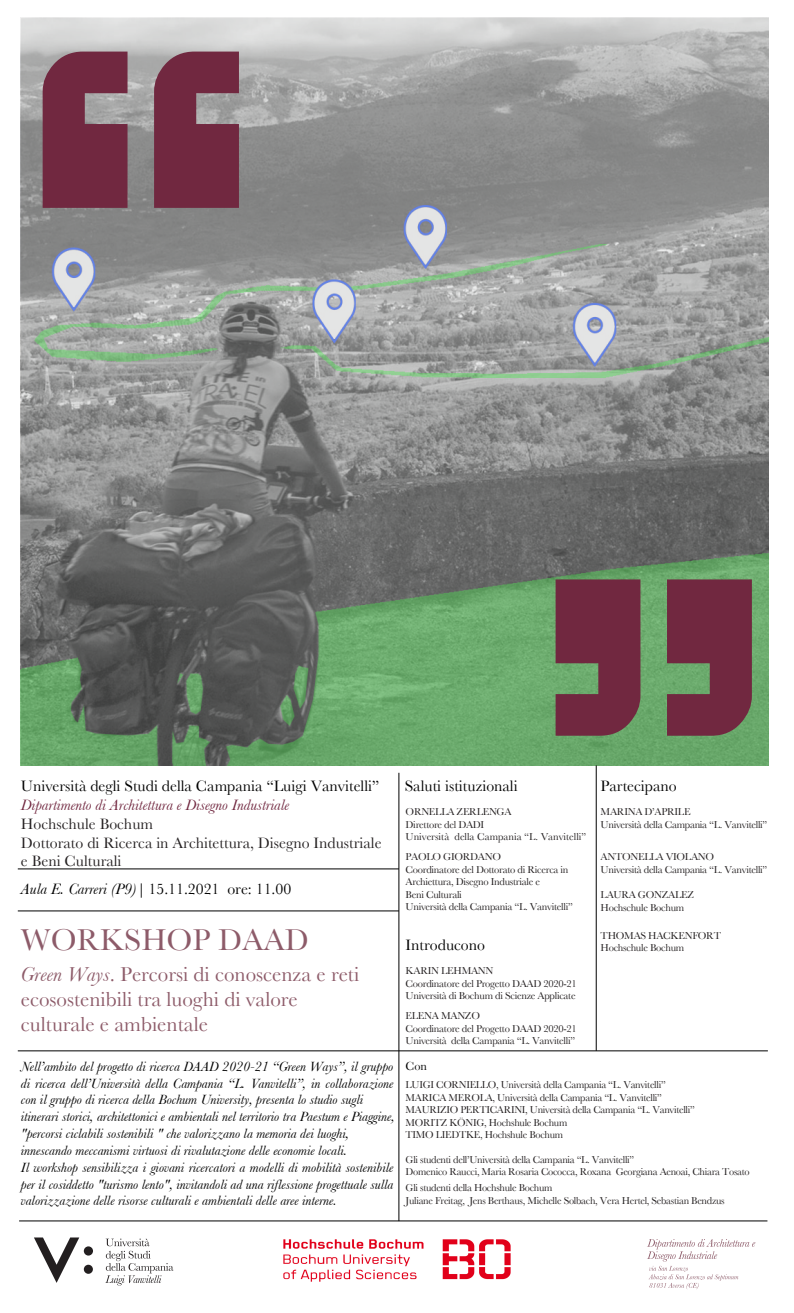
<style>
.page{position:relative;width:794px;height:1313px;background:#fff}
.page>*{position:absolute;margin:0;border:0;box-sizing:border-box;transform-origin:0 0}
.t1{font:31.5px "Baskerville";color:#8d5b69}
.t2{font:21px/25.2px "Baskerville";color:#8d5b69}
.t3{font:15.75px "Baskerville";color:#000}
.t4{font:15.75px/18.9px "Baskerville";color:#231f20}
.t5{font:italic 15.75px "Baskerville";color:#712840}
.t6{font:15.75px "Baskerville";color:#000001}
.t7{font:italic 14px/16.8px "Baskerville";color:#000}
.t8{font:12.25px "Baskerville";color:#000}
.t9{font:10.5px/12.6px "Baskerville";letter-spacing:-.025em;color:#231f20}
.t10{font:10.5px/12.6px "Baskerville";color:#231f20}
.s1{font-style:italic}
</style>
<div class="page">
<img style="left:21px;top:18px;width:747px;height:747px">
<hr style="left:19px;top:1220px;width:748px;height:1px;background:#000">
<hr style="left:399px;top:772px;width:1px;height:449px;background:#000">
<hr style="left:18px;top:910px;width:381px;height:1px;background:#000">
<svg style="left:43px;top:52px;width:196px;height:156px;background:#7c4457"></svg>
<svg style="left:555px;top:579px;width:197px;height:156px;background:#6f484b"></svg>
<hr style="left:18px;top:868px;width:381px;height:1px;background:#000">
<hr style="left:18px;top:1050px;width:381px;height:1px;background:#000">
<div style="left:84px;top:1246px;width:9px;height:9px;background:#231f20;border-radius:50%"></div>
<svg style="left:34px;top:1237px;width:45px;height:45px"></svg>
<div style="left:84px;top:1264px;width:9px;height:9px;background:#231f20;border-radius:50%"></div>
<svg style="left:105px;top:1238px;width:68px;height:47px"></svg>
<svg style="left:647px;top:1239px;width:108px;height:50px"></svg>
<img style="left:284px;top:1239px;width:226px;height:42px">
<hr style="left:399px;top:1050px;width:369px;height:1px;background:#000">
<hr style="left:596px;top:765px;width:1px;height:285px;background:#000">
<h3 class="t3" style="left:21px;top:776px;width:360px">Università degli Studi della Campania “Luigi Vanvitelli”</h3>
<h3 class="t5" style="left:21px;top:795px;width:270px">Dipartimento di Architettura e Disegno Industriale</h3>
<h3 class="t4" style="left:21px;top:814px;width:362px">Hochschule Bochum<br>Dottorato di Ricerca in Architettura, Disegno Industriale e Beni Culturali</h3>
<h3 class="t3" style="left:21px;top:879px;width:272px"><span class="s1">Aula E. Carreri (P9)|</span> 15.11.2021 ore: 11.00</h3>
<h1 class="t1" style="left:21px;top:921px;width:289px">WORKSHOP DAAD</h1>
<h2 class="t2" style="left:21px;top:960px;width:340px"><span class="s1">Green Ways</span>. Percorsi di conoscenza e reti ecosostenibili tra luoghi di valore culturale e ambientale</h2>
<p class="t7" style="left:21px;top:1057px;width:375px">Nell’ambito del progetto di ricerca DAAD 2020-21 “Green Ways”, il gruppo di ricerca dell’Università della Campania “L. Vanvitelli”, in collaborazione con il gruppo di ricerca della Bochum University, presenta lo studio sugli itinerari storici, architettonici e ambientali nel territorio tra Paestum e Piaggine, "percorsi ciclabili sostenibili " che valorizzano la memoria dei luoghi, innescando meccanismi virtuosi di rivalutazione delle economie locali.<br>Il workshop sensibilizza i giovani ricercatori a modelli di mobilità sostenibile per il cosiddetto "turismo lento", invitandoli ad una riflessione progettuale sulla valorizzazione delle risorse culturali e ambientali delle aree interne.</p>
<h3 class="t6" style="left:405px;top:776px;width:114px">Saluti istituzionali</h3>
<p class="t10" style="left:405px;top:805px;width:182px">ORNELLA ZERLENGA<br>Direttore del DADI<br>Università della Campania “L. Vanvitelli”</p>
<p class="t9" style="left:405px;top:850px;width:169px">PAOLO GIORDANO<br>Coordinatore del Dottorato di Ricerca in<br>Archiettura, Disegno Industriale e<br>Beni Culturali<br>Università della Campania “L. Vanvitelli”</p>
<h3 class="t6" style="left:405px;top:935px;width:81px">Introducono</h3>
<p class="t9" style="left:405px;top:964px;width:173px">KARIN LEHMANN<br>Coordinatore del Progetto DAAD 2020-21<br>Università di Bochum di Scienze Applicate</p>
<p class="t9" style="left:405px;top:1009px;width:173px">ELENA MANZO<br>Coordinatore del Progetto DAAD 2020-21<br>Università della Campania “L. Vanvitelli”</p>
<p class="t8" style="left:405px;top:1058px;width:23px">Con</p>
<h3 class="t6" style="left:600px;top:776px;width:77px">Partecipano</h3>
<p class="t9" style="left:600px;top:805px;width:168px">MARINA D’APRILE<br>Università della Campania “L. Vanvitelli”</p>
<p class="t9" style="left:600px;top:850px;width:168px">ANTONELLA VIOLANO<br>Università della Campania “L. Vanvitelli”</p>
<p class="t9" style="left:600px;top:888px;width:95px">LAURA GONZALEZ<br>Hochschule Bochum</p>
<p class="t9" style="left:600px;top:928px;width:122px">THOMAS HACKENFORT<br>Hochschule Bochum</p>
<p class="t9" style="left:405px;top:1078px;width:291px">LUIGI CORNIELLO, Università della Campania “L. Vanvitelli” MARICA MEROLA, Università della Campania “L. Vanvitelli” MAURIZIO PERTICARINI, Università della Campania “L. Vanvitelli” MORITZ KÖNIG, Hochshule Bochum<br>TIMO LIEDTKE, Hochshule Bochum</p>
<p class="t9" style="left:405px;top:1152px;width:346px">Gli studenti dell’Università della Campania “L. Vanvitelli”<br>Domenico Raucci, Maria Rosaria Cococca, Roxana Georgiana Aenoai, Chiara Tosato</p>
<p class="t9" style="left:405px;top:1181px;width:320px">Gli studenti della Hochshule Bochum<br>Juliane Freitag, Jens Berthaus, Michelle Solbach, Vera Hertel, Sebastian Bendzus</p>
</div>
